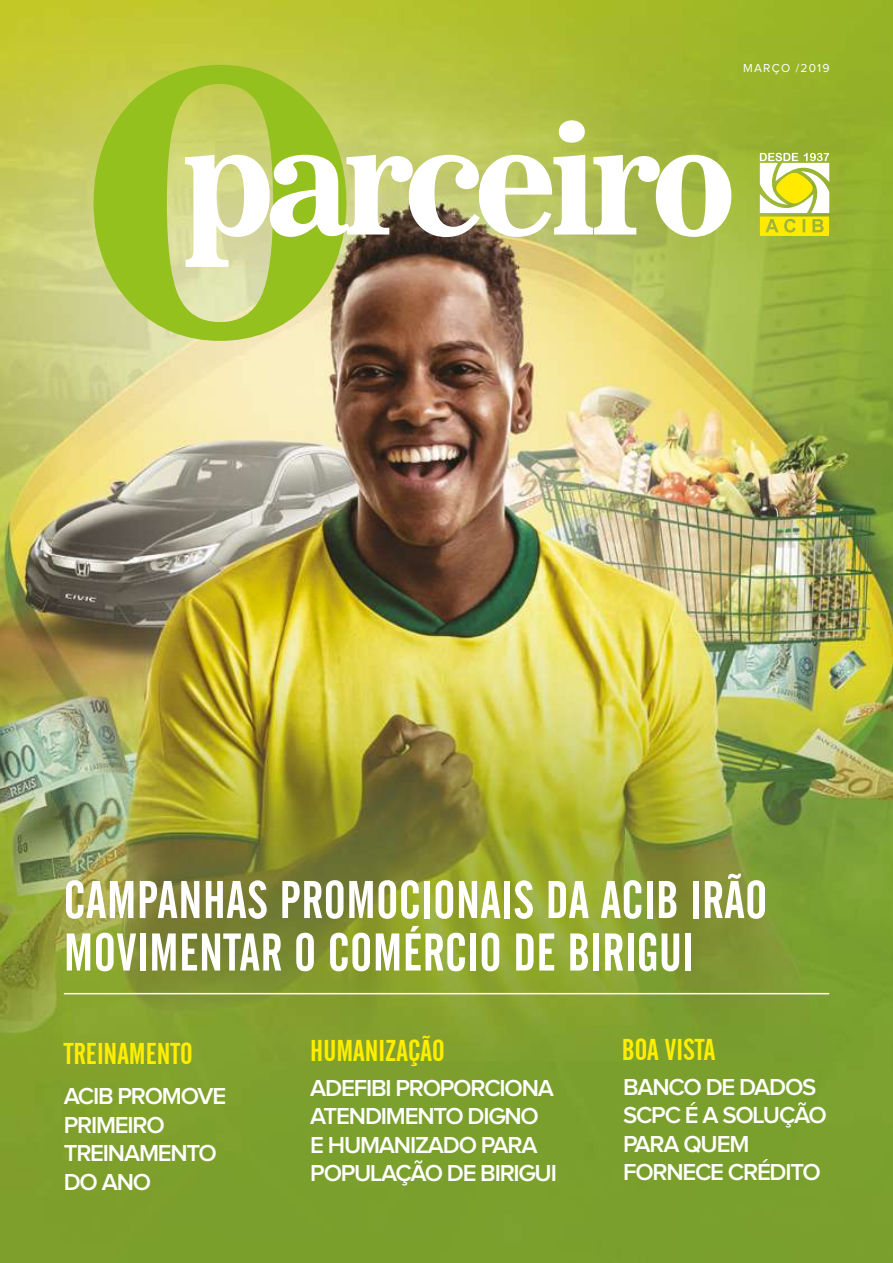
<style>
.page{position:relative;width:893px;height:1263px;background:#fff}
.page>*{position:absolute;margin:0;border:0;box-sizing:border-box;transform-origin:0 0}
.t1{font:52.5px/52.5px "Alternate Gothic No 2 BT";letter-spacing:.01em;color:#fff}
.t2{font:30px "Alternate Gothic No 2 BT";color:#fe0}
.t3{font:600 24px/28.5px "Proxima Nova A";letter-spacing:-.05em;color:#fff}
.t4{font:12px "Proxima Nova A";letter-spacing:.1em;color:#fff}
</style>
<div class="page">
<img style="left:0;top:0;width:893px;height:1263px">
<svg style="left:94px;top:65px;width:252px;height:276px;background:#b1c84d"></svg>
<svg style="left:185px;top:120px;width:546px;height:147px"></svg>
<hr style="left:64px;top:993px;width:765px;height:1px;background:#fff">
<svg style="left:760px;top:153px;width:69px;height:83px"></svg>
<p class="t4" style="left:743px;top:61px;width:88px">MARÇO /2019</p>
<h1 class="t1" style="left:64px;top:874px;width:705px">CAMPANHAS PROMOCIONAIS DA ACIB IRÃO<br>MOVIMENTAR O COMÉRCIO DE BIRIGUI</h1>
<p class="t2" style="left:64px;top:1036px;width:131px">TREINAMENTO</p>
<p class="t2" style="left:310px;top:1033px;width:136px">HUMANIZAÇÃO</p>
<p class="t2" style="left:622px;top:1032px;width:95px">BOA VISTA</p>
<p class="t3" style="left:310px;top:1073px;width:248px">ADEFIBI PROPORCIONA<br>ATENDIMENTO DIGNO<br>E HUMANIZADO PARA<br>POPULAÇÃO DE BIRIGUI</p>
<p class="t3" style="left:64px;top:1082px;width:164px">ACIB PROMOVE<br>PRIMEIRO<br>TREINAMENTO<br>DO ANO</p>
<p class="t3" style="left:623px;top:1072px;width:205px">BANCO DE DADOS<br>SCPC É A SOLUÇÃO<br>PARA QUEM<br>FORNECE CRÉDITO</p>
</div>
